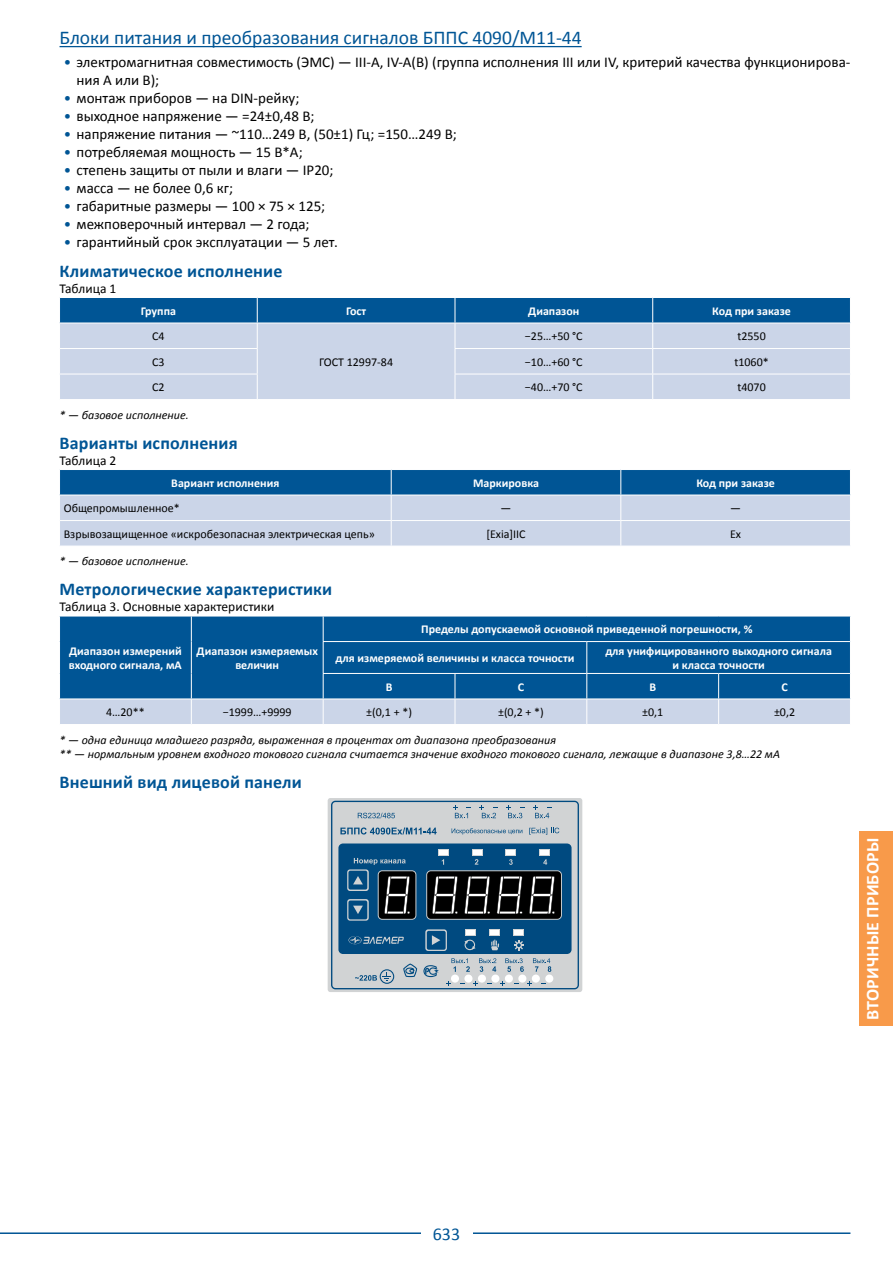
<style>
.page{position:relative;width:893px;height:1263px;background:#fff}
.page>*{position:absolute;margin:0;border:0;box-sizing:border-box;transform-origin:0 0}
.t1{font:19.5px "Calibri";color:#005595}
.t2{font:700 18px "Calibri";letter-spacing:.01em;color:#005595}
.t3{font:700 18px "Calibri";letter-spacing:.01em;color:#fff}
.t4{font:18px "Calibri";color:#005595}
.t5{font:15px/18px "Calibri";color:#000}
.t6{font:13.5px "Calibri";color:#000}
.t7{font:700 12px/14.4px "Calibri";color:#fff;text-align:center}
.t8{font:italic 12px/14.4px "Calibri";color:#000}
.t9{font:12px "Calibri";color:#000}
.s1{color:#005595}
</style>
<div class="page">
<hr style="left:0;top:1232px;width:850px;height:2px;background:#005595">
<hr style="left:60px;top:46px;width:522px;height:1px;background:#005595">
<div style="left:421px;top:1225px;width:51px;height:16px;background:#fff"></div>
<div style="left:859px;top:832px;width:34px;height:194px;background:#f89a4a"></div>
<svg style="left:59px;top:297px;width:792px;height:102px;background:#9cb8d5"></svg>
<svg style="left:59px;top:469px;width:792px;height:77px;background:#8daece"></svg>
<div style="left:60px;top:617px;width:790px;height:56px;background:#005595"></div>
<svg style="left:191px;top:616px;width:1px;height:25px"></svg>
<svg style="left:323px;top:616px;width:1px;height:25px"></svg>
<hr style="left:191px;top:641px;width:1px;height:32px;background:#fff">
<hr style="left:323px;top:641px;width:132px;height:1px;background:#fff">
<hr style="left:323px;top:642px;width:1px;height:31px;background:#fff">
<hr style="left:455px;top:641px;width:132px;height:1px;background:#fff">
<hr style="left:587px;top:641px;width:132px;height:1px;background:#fff">
<hr style="left:586px;top:642px;width:1px;height:31px;background:#fff">
<hr style="left:719px;top:641px;width:132px;height:1px;background:#fff">
<svg style="left:59px;top:673px;width:792px;height:51px;background:#6b99c0"></svg>
<svg style="left:328px;top:798px;width:254px;height:194px;background:#c4cacf"></svg>
<svg style="left:331px;top:801px;width:248px;height:188px;background:#7194ad"></svg>
<div style="left:438px;top:849px;width:11px;height:7px;background:#d1d3d4"></div>
<div style="left:439px;top:850px;width:9px;height:5px;background:#fff"></div>
<div style="left:465px;top:929px;width:10px;height:7px;background:#fff"></div>
<div style="left:489px;top:929px;width:11px;height:7px;background:#fff"></div>
<div style="left:513px;top:929px;width:11px;height:7px;background:#fff"></div>
<div style="left:539px;top:849px;width:11px;height:7px;background:#fff"></div>
<div style="left:505px;top:849px;width:11px;height:7px;background:#fff"></div>
<div style="left:472px;top:849px;width:11px;height:7px;background:#fff"></div>
<svg style="left:425px;top:929px;width:22px;height:22px"></svg>
<div style="left:427px;top:931px;width:19px;height:19px;background:#004a80;border-radius:2px"></div>
<svg style="left:432px;top:935px;width:8px;height:10px"></svg>
<svg style="left:340px;top:827px;width:97px;height:7px"></svg>
<svg style="left:529px;top:828px;width:30px;height:7px"></svg>
<svg style="left:403px;top:963px;width:14px;height:14px"></svg>
<svg style="left:423px;top:965px;width:15px;height:12px"></svg>
<svg style="left:347px;top:869px;width:22px;height:22px"></svg>
<div style="left:348px;top:871px;width:19px;height:18px;background:#004a80;border-radius:2px"></div>
<svg style="left:347px;top:899px;width:22px;height:22px"></svg>
<div style="left:348px;top:900px;width:19px;height:19px;background:#004a80;border-radius:2px"></div>
<div style="left:451px;top:974px;width:8px;height:9px;background:#fff;border-radius:50%"></div>
<div style="left:464px;top:974px;width:8px;height:9px;background:#fff;border-radius:50%"></div>
<div style="left:478px;top:974px;width:8px;height:9px;background:#fff;border-radius:50%"></div>
<div style="left:491px;top:974px;width:8px;height:9px;background:#fff;border-radius:50%"></div>
<div style="left:518px;top:974px;width:8px;height:9px;background:#fff;border-radius:50%"></div>
<div style="left:505px;top:974px;width:8px;height:9px;background:#fff;border-radius:50%"></div>
<div style="left:532px;top:974px;width:8px;height:9px;background:#fff;border-radius:50%"></div>
<div style="left:545px;top:974px;width:8px;height:9px;background:#fff;border-radius:50%"></div>
<svg style="left:452px;top:828px;width:70px;height:6px"></svg>
<svg style="left:358px;top:813px;width:37px;height:5px"></svg>
<svg style="left:349px;top:936px;width:55px;height:8px"></svg>
<svg style="left:447px;top:982px;width:4px;height:4px"></svg>
<svg style="left:474px;top:982px;width:4px;height:4px"></svg>
<svg style="left:501px;top:982px;width:4px;height:4px"></svg>
<svg style="left:528px;top:982px;width:4px;height:4px"></svg>
<svg style="left:355px;top:969px;width:39px;height:15px"></svg>
<svg style="left:453px;top:805px;width:17px;height:13px"></svg>
<svg style="left:451px;top:958px;width:19px;height:14px"></svg>
<svg style="left:479px;top:958px;width:17px;height:14px"></svg>
<svg style="left:505px;top:958px;width:19px;height:14px"></svg>
<svg style="left:533px;top:958px;width:18px;height:14px"></svg>
<svg style="left:480px;top:805px;width:17px;height:13px"></svg>
<svg style="left:507px;top:805px;width:17px;height:13px"></svg>
<svg style="left:534px;top:805px;width:17px;height:13px"></svg>
<svg style="left:426px;top:859px;width:136px;height:61px;background:#293741"></svg>
<svg style="left:353px;top:858px;width:63px;height:62px;background:#2a4a62"></svg>
<svg style="left:464px;top:931px;width:11px;height:19px"></svg>
<svg style="left:490px;top:935px;width:9px;height:15px"></svg>
<svg style="left:514px;top:931px;width:10px;height:19px"></svg>
<h1 class="t1" style="left:60px;top:26px;width:524px">Блоки питания и преобразования сигналов БППС 4090/М11-44</h1>
<p class="t5" style="left:77px;top:53px;width:775px;text-indent:-13px"><span class="s1">•</span> электромагнитная совместимость (ЭМС) — III-A, IV-А(B) (группа исполнения III или IV, критерий качества функционирова&shy;ния А или B);</p>
<p class="t5" style="left:64px;top:89px;width:237px"><span class="s1">•</span> монтаж приборов — на DIN-рейку;</p>
<p class="t5" style="left:64px;top:107px;width:252px"><span class="s1">•</span> выходное напряжение — =24±0,48 В;</p>
<p class="t5" style="left:64px;top:125px;width:395px"><span class="s1">•</span> напряжение питания — ~110…249 В, (50±1) Гц; =150…249 В;</p>
<p class="t5" style="left:64px;top:143px;width:241px"><span class="s1">•</span> потребляемая мощность — 15 В*А;</p>
<p class="t5" style="left:64px;top:161px;width:271px"><span class="s1">•</span> степень защиты от пыли и влаги — IP20;</p>
<p class="t5" style="left:64px;top:179px;width:171px"><span class="s1">•</span> масса — не более 0,6 кг;</p>
<p class="t5" style="left:64px;top:197px;width:263px"><span class="s1">•</span> габаритные размеры — 100 × 75 × 125;</p>
<p class="t5" style="left:64px;top:215px;width:247px"><span class="s1">•</span> межповерочный интервал — 2 года;</p>
<p class="t5" style="left:64px;top:233px;width:276px"><span class="s1">•</span> гарантийный срок эксплуатации — 5 лет.</p>
<p class="t2" style="left:60px;top:259px;width:224px">Климатическое исполнение</p>
<p class="t6" style="left:60px;top:280px;width:58px">Таблица 1</p>
<p class="t7" style="left:141px;top:304px;width:37px">Группа</p>
<p class="t7" style="left:346px;top:304px;width:22px">Гост</p>
<p class="t7" style="left:528px;top:304px;width:53px">Диапазон</p>
<p class="t7" style="left:712px;top:304px;width:80px">Код при заказе</p>
<p class="t9" style="left:152px;top:329px;width:14px">С4</p>
<p class="t9" style="left:319px;top:354px;width:75px">ГОСТ 12997-84</p>
<p class="t9" style="left:525px;top:329px;width:59px">−25…+50 °С</p>
<p class="t9" style="left:737px;top:329px;width:30px">t2550</p>
<p class="t9" style="left:152px;top:354px;width:14px">С3</p>
<p class="t9" style="left:525px;top:354px;width:59px">−10…+60 °С</p>
<p class="t9" style="left:734px;top:354px;width:36px">t1060*</p>
<p class="t9" style="left:152px;top:380px;width:14px">С2</p>
<p class="t9" style="left:525px;top:380px;width:59px">−40…+70 °С</p>
<p class="t9" style="left:737px;top:380px;width:30px">t4070</p>
<p class="t8" style="left:60px;top:407px;width:131px">* — базовое исполнение.</p>
<p class="t2" style="left:60px;top:431px;width:180px">Варианты исполнения</p>
<p class="t6" style="left:60px;top:452px;width:58px">Таблица 2</p>
<p class="t7" style="left:171px;top:476px;width:110px">Вариант исполнения</p>
<p class="t7" style="left:473px;top:476px;width:68px">Маркировка</p>
<p class="t7" style="left:696px;top:476px;width:80px">Код при заказе</p>
<p class="t9" style="left:64px;top:501px;width:118px">Общепромышленное*</p>
<p class="t9" style="left:501px;top:501px;width:12px">—</p>
<p class="t9" style="left:730px;top:501px;width:12px">—</p>
<p class="t9" style="left:64px;top:526px;width:313px">Взрывозащищенное «искробезопасная электрическая цепь»</p>
<p class="t9" style="left:486px;top:526px;width:41px">[Exia]IIC</p>
<p class="t9" style="left:730px;top:526px;width:13px">Ex</p>
<p class="t8" style="left:60px;top:553px;width:131px">* — базовое исполнение.</p>
<p class="t2" style="left:60px;top:578px;width:274px">Метрологические характеристики</p>
<p class="t6" style="left:60px;top:598px;width:216px">Таблица 3. Основные характеристики</p>
<p class="t7" style="left:69px;top:644px;width:114px;text-align:left">Диапазон измерений входного сигнала, мА</p>
<p class="t7" style="left:197px;top:644px;width:123px">Диапазон измеряемых величин</p>
<p class="t7" style="left:421px;top:622px;width:333px">Пределы допускаемой основной приведенной погрешности, %</p>
<p class="t7" style="left:336px;top:651px;width:240px">для измеряемой величины и класса точности</p>
<p class="t7" style="left:605px;top:644px;width:228px">для унифицированного выходного сигнала и класса точности</p>
<p class="t7" style="left:386px;top:679px;width:8px">В</p>
<p class="t7" style="left:518px;top:679px;width:8px">С</p>
<p class="t7" style="left:649px;top:679px;width:8px">В</p>
<p class="t7" style="left:781px;top:679px;width:8px">С</p>
<p class="t9" style="left:106px;top:705px;width:40px">4…20**</p>
<p class="t9" style="left:223px;top:705px;width:70px">−1999…+9999</p>
<p class="t9" style="left:366px;top:705px;width:47px">±(0,1 + *)</p>
<p class="t9" style="left:498px;top:705px;width:47px">±(0,2 + *)</p>
<p class="t9" style="left:642px;top:705px;width:23px">±0,1</p>
<p class="t9" style="left:774px;top:705px;width:23px">±0,2</p>
<p class="t8" style="left:60px;top:732px;width:722px">* — одна единица младшего разряда, выраженная в процентах от диапазона преобразования<br>** — нормальным уровнем входного токового сигнала считается значение входного токового сигнала, лежащие в диапазоне 3,8…22 мА</p>
<p class="t2" style="left:60px;top:770px;width:244px">Внешний вид лицевой панели</p>
<p class="t3" style="left:861px;top:1020px;width:184px;rotate:-90deg">ВТОРИЧНЫЕ ПРИБОРЫ</p>
<p class="t4" style="left:433px;top:1222px;width:29px">633</p>
</div>
